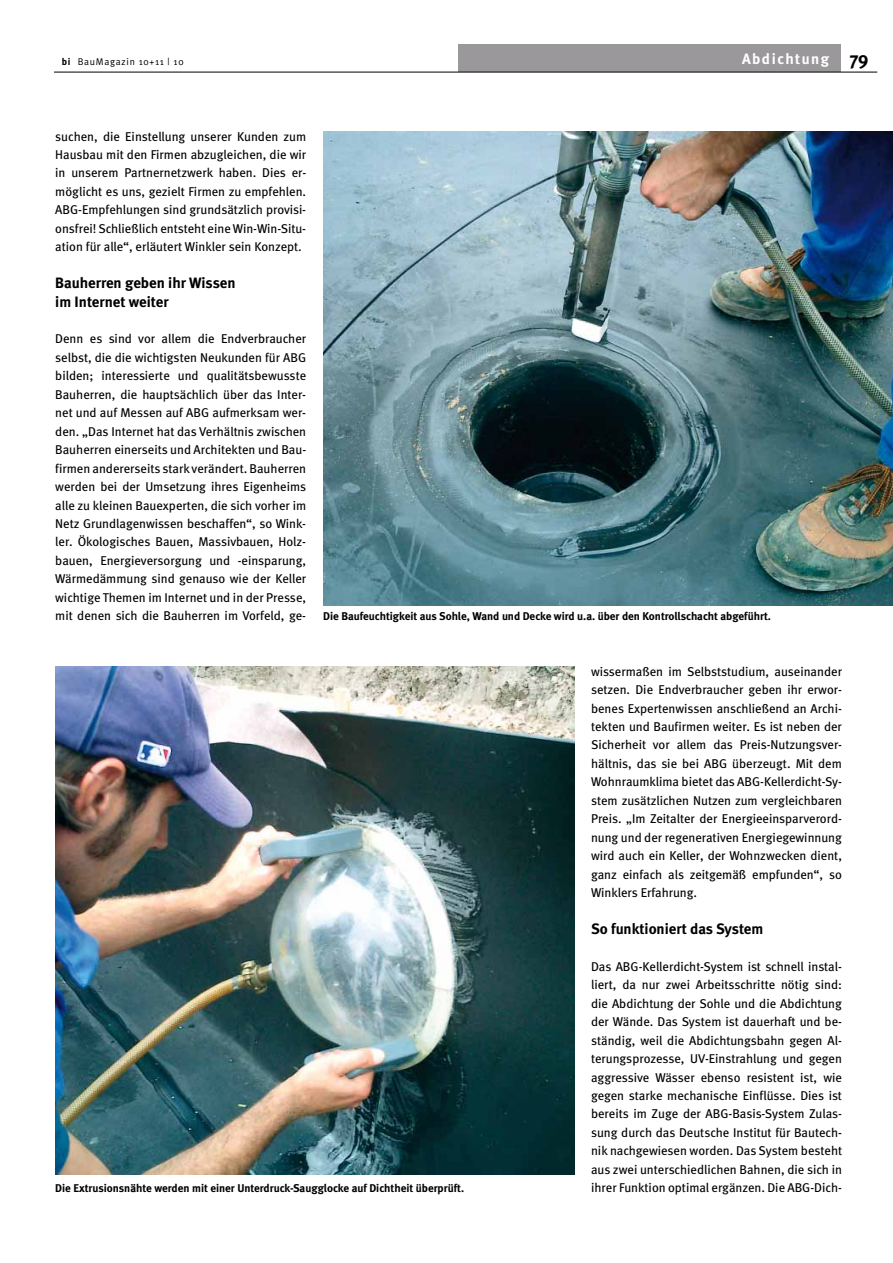
<style>
.page{position:relative;width:893px;height:1263px;background:#fff}
.page>*{position:absolute;margin:0;border:0;box-sizing:border-box;transform-origin:0 0}
.t1{font:700 15px/18.5px "Meta";color:#000}
.t2{font:700 15px "Meta Plus";letter-spacing:.1em;color:#fff}
.t3{font:12.75px/18.5px "Meta";color:#000;text-align:justify}
.t4{font:700 11.25px "Meta";color:#000}
.t5{font:9.75px "Meta Plus Normal";letter-spacing:.075em;color:#000}
.s1{font-family:"Meta";font-weight:700}
.s2{font-size:18.75px;color:#000}
</style>
<div class="page">
<div style="left:458px;top:44px;width:382px;height:28px;background:#9a989b"></div>
<hr style="left:54px;top:72px;width:823px;height:1px;background:#000">
<img style="left:323px;top:132px;width:570px;height:473px">
<img style="left:55px;top:666px;width:519px;height:509px">
<p class="t5" style="left:62px;top:58px;width:123px"><span class="s1">bi</span> BauMagazin 10+11 | 10</p>
<p class="t2" style="left:742px;top:53px;width:128px">Abdichtung <span class="s2">79</span></p>
<p class="t3" style="left:55px;top:128px;width:252px">suchen, die Einstellung unserer Kunden zum Hausbau mit den Firmen abzugleichen, die wir in unserem Partnernetzwerk haben. Dies er&shy;möglicht es uns, gezielt Firmen zu empfehlen.<br>ABG-Empfehlungen sind grundsätzlich provisi&shy;onsfrei! Schließlich entsteht eine Win-Win-Situ&shy;ation für alle“, erläutert Winkler sein Konzept.</p>
<p class="t1" style="left:55px;top:275px;width:182px">Bauherren geben ihr Wissen im Internet weiter</p>
<p class="t3" style="left:55px;top:331px;width:252px">Denn es sind vor allem die Endverbraucher selbst, die die wichtigsten Neukunden für ABG bilden; interessierte und qualitätsbewusste Bauherren, die hauptsächlich über das Inter&shy;net und auf Messen auf ABG aufmerksam wer&shy;den. „Das Internet hat das Verhältnis zwischen Bauherren einerseits und Architekten und Bau&shy;firmen andererseits stark verändert. Bauherren werden bei der Umsetzung ihres Eigenheims alle zu kleinen Bauexperten, die sich vorher im Netz Grundlagenwissen beschaffen“, so Wink&shy;ler. Ökologisches Bauen, Massivbauen, Holz&shy;bauen, Energieversorgung und -einsparung, Wärmedämmung sind genauso wie der Keller wichtige Themen im Internet und in der Presse, mit denen sich die Bauherren im Vorfeld, ge-</p>
<p class="t4" style="left:323px;top:612px;width:449px">Die Baufeuchtigkeit aus Sohle, Wand und Decke wird u.a. über den Kontrollschacht abgeführt.</p>
<p class="t4" style="left:55px;top:1184px;width:410px">Die Extrusionsnähte werden mit einer Unterdruck-Saugglocke auf Dichtheit überprüft.</p>
<p class="t3" style="left:591px;top:663px;width:252px">wissermaßen im Selbststudium, auseinander setzen. Die Endverbraucher geben ihr erwor&shy;benes Expertenwissen anschließend an Archi&shy;tekten und Baufirmen weiter. Es ist neben der Sicherheit vor allem das Preis-Nutzungsver&shy;hältnis, das sie bei ABG überzeugt. Mit dem Wohnraumklima bietet das ABG-Kellerdicht-Sy&shy;stem zusätzlichen Nutzen zum vergleichbaren Preis. „Im Zeitalter der Energieeinsparverord&shy;nung und der regenerativen Energiegewinnung wird auch ein Keller, der Wohnzwecken dient, ganz einfach als zeitgemäß empfunden“, so Winklers Erfahrung.</p>
<p class="t1" style="left:591px;top:921px;width:174px">So funktioniert das System</p>
<p class="t3" style="left:591px;top:958px;width:253px">Das ABG-Kellerdicht-System ist schnell instal&shy;liert, da nur zwei Arbeitsschritte nötig sind: die Abdichtung der Sohle und die Abdichtung der Wände. Das System ist dauerhaft und be&shy;ständig, weil die Abdichtungsbahn gegen Al&shy;terungsprozesse, UV-Einstrahlung und gegen aggressive Wässer ebenso resistent ist, wie gegen starke mechanische Einflüsse. Dies ist bereits im Zuge der ABG-Basis-System Zulas&shy;sung durch das Deutsche Institut für Bautech&shy;nik nachgewiesen worden. Das System besteht aus zwei unterschiedlichen Bahnen, die sich in ihrer Funktion optimal ergänzen. Die ABG-Dich-</p>
</div>
